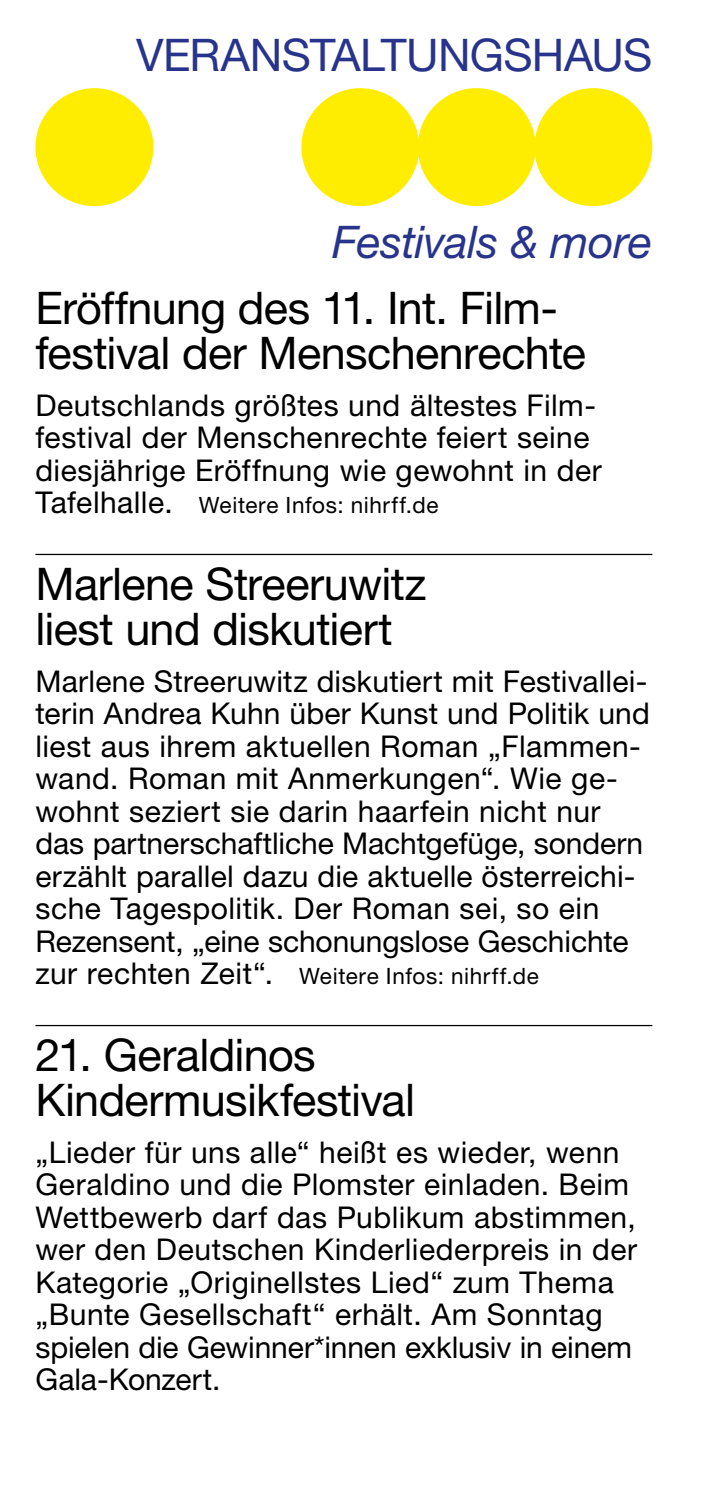
<style>
.page{position:relative;width:702px;height:1489px;background:#fff}
.page>*{position:absolute;margin:0;border:0;box-sizing:border-box;transform-origin:0 0}
.t1{font:45px/45px "Helvetica Neue LT";letter-spacing:-.015em;color:#000}
.t2{font:45px "Helvetica Neue LT";letter-spacing:-.015em;color:#28348b}
.t3{font:italic 45px "Helvetica Neue LT";letter-spacing:-.015em;color:#28348b}
.t4{font:30px/32.5px "Helvetica Neue LT";letter-spacing:.015em;color:#000}
.t5{font:22.5px "Helvetica Neue LT";letter-spacing:.025em;color:#000}
.s1{font-size:30px}
</style>
<div class="page">
<hr style="left:35px;top:554px;width:617px;height:1px;background:#000">
<hr style="left:35px;top:1024px;width:617px;height:2px;background:#000">
<div style="left:35px;top:88px;width:118px;height:118px;background:#ffed00;border-radius:50%"></div>
<svg style="left:301px;top:88px;width:352px;height:119px"></svg>
<h1 class="t2" style="left:136px;top:29px;width:518px">VERANSTALTUNGSHAUS</h1>
<h1 class="t3" style="left:332px;top:215px;width:322px">Festivals &amp; more</h1>
<h1 class="t1" style="left:35px;top:285px;width:552px">Eröffnung des 11. Int. Film&shy;festival der Menschenrechte</h1>
<p class="t4" style="left:35px;top:388px;width:568px">Deutschlands größtes und ältestes Film&shy;festival der Menschenrechte feiert seine diesjährige Eröffnung wie gewohnt in der</p>
<p class="t5" style="left:35px;top:492px;width:404px"><span class="s1">Tafelhalle.</span> Weitere Infos: nihrff.de</p>
<h1 class="t1" style="left:35px;top:561px;width:392px">Marlene Streeruwitz liest und diskutiert</h1>
<p class="t4" style="left:35px;top:664px;width:616px">Marlene Streeruwitz diskutiert mit Festivallei&shy;terin Andrea Kuhn über Kunst und Politik und liest aus ihrem aktuellen Roman „Flammen&shy;wand. Roman mit Anmerkungen“. Wie ge&shy;wohnt seziert sie darin haarfein nicht nur das partnerschaftliche Machtgefüge, sondern erzählt parallel dazu die aktuelle österreichi&shy;sche Tagespolitik. Der Roman sei, so ein Rezensent, „eine schonungslose Geschichte</p>
<p class="t5" style="left:35px;top:963px;width:505px"><span class="s1">zur rechten Zeit“.</span> Weitere Infos: nihrff.de</p>
<h1 class="t1" style="left:35px;top:1032px;width:381px">21. Geraldinos<br>Kindermusikfestival</h1>
<p class="t4" style="left:35px;top:1135px;width:603px">„Lieder für uns alle“ heißt es wieder, wenn Geraldino und die Plomster einladen. Beim Wettbewerb darf das Publikum abstimmen, wer den Deutschen Kinderliederpreis in der Kategorie „Originellstes Lied“ zum Thema „Bunte Gesellschaft“ erhält. Am Sonntag spielen die Gewinner*innen exklusiv in einem Gala-Konzert.</p>
</div>
